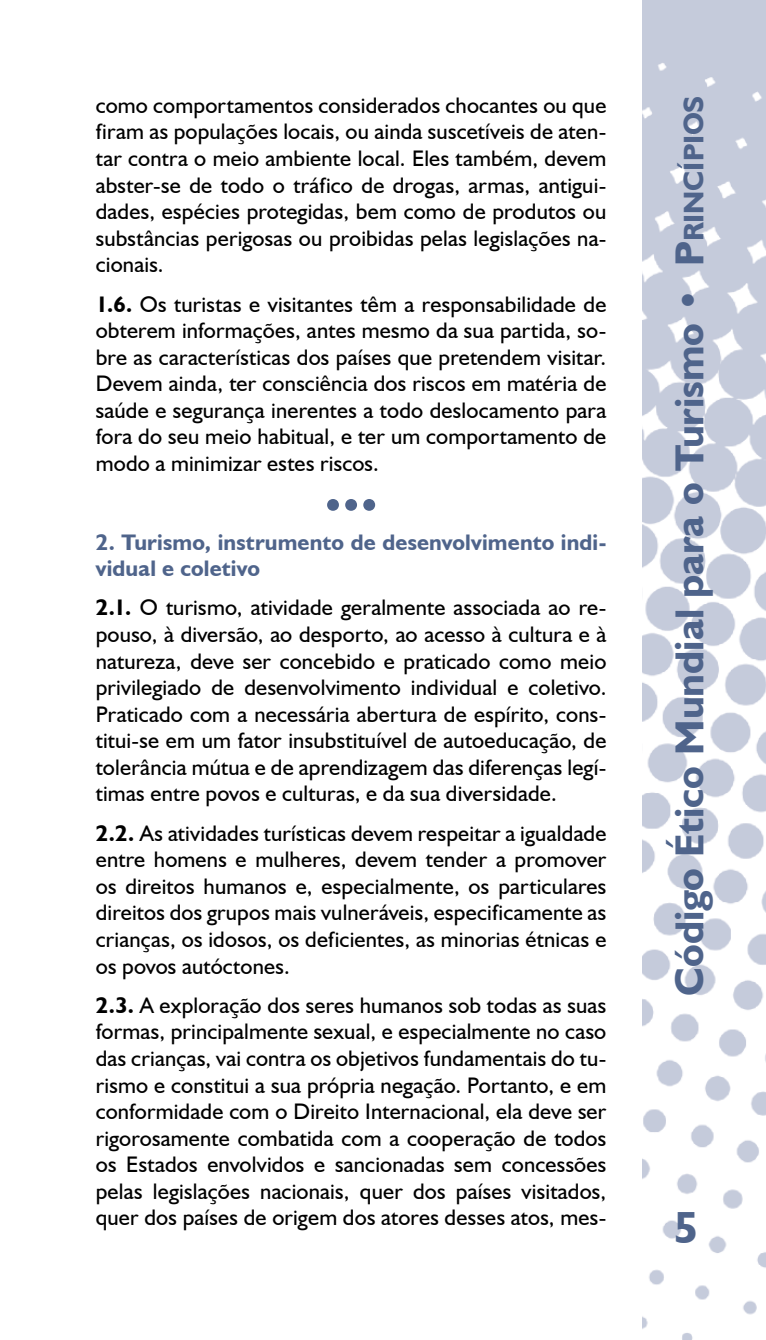
<style>
.page{position:relative;width:766px;height:1340px;background:#fff}
.page>*{position:absolute;margin:0;border:0;box-sizing:border-box;transform-origin:0 0}
.t1{font:700 67.5px "Humanist 521 BT";color:#4f648b}
.t2{font:700 56.25px "Humanist 521 BT";letter-spacing:-.005em;color:#4f648b}
.t3{font:700 45px "Humanist 521 BT";color:#4f648b}
.t4{font:700 40.5px "Humanist 521 BT";color:#4f648b}
.t5{font:22.5px/26.6px "Humanist 521 BT";letter-spacing:.01em;color:#000;text-align:justify}
.t6{font:700 22.5px/26.6px "Humanist 521 BT";letter-spacing:.005em;color:#4f648b}
.s1{font-weight:700}
.s2{font-style:inherit}
.s3{font-size:28.35px}
</style>
<div class="page">
<img style="left:642px;top:0;width:123px;height:1339px">
<p class="t5" style="left:96px;top:91px;width:512px">como comportamentos considerados chocantes ou que firam as populações locais, ou ainda suscetíveis de aten&shy;tar contra o meio ambiente local. Eles também, devem abster-se de todo o tráfico de drogas, armas, antigui&shy;dades, espécies protegidas, bem como de produtos ou substâncias perigosas ou proibidas pelas legislações na&shy;cionais.</p>
<p class="t5" style="left:96px;top:290px;width:512px"><span class="s1">1.6.</span> Os turistas e visitantes têm a responsabilidade de obterem informações, antes mesmo da sua partida, so&shy;bre as características dos países que pretendem visitar.<br>Devem ainda, ter consciência dos riscos em matéria de saúde e segurança inerentes a todo deslocamento para fora do seu meio habitual, e ter um comportamento de modo a minimizar estes riscos.</p>
<h1 class="t1" style="left:324px;top:445px;width:56px">...</h1>
<p class="t6" style="left:96px;top:528px;width:512px">2. Turismo, instrumento de desenvolvimento indi&shy;vidual e coletivo</p>
<p class="t5" style="left:96px;top:594px;width:512px"><span class="s1">2.1.</span> O turismo, atividade geralmente associada ao re&shy;pouso, à diversão, ao desporto, ao acesso à cultura e à natureza, deve ser concebido e praticado como meio privilegiado de desenvolvimento individual e coletivo.<br>Praticado com a necessária abertura de espírito, cons&shy;titui-se em um fator insubstituível de autoeducação, de tolerância mútua e de aprendizagem das diferenças legí&shy;timas entre povos e culturas, e da sua diversidade.</p>
<p class="t5" style="left:96px;top:819px;width:512px"><span class="s1">2.2.</span> As atividades turísticas devem respeitar a igualdade entre homens e mulheres, devem tender a promover os direitos humanos e, especialmente, os particulares direitos dos grupos mais vulneráveis, especificamente as crianças, os idosos, os deficientes, as minorias étnicas e os povos autóctones.</p>
<p class="t5" style="left:96px;top:991px;width:512px"><span class="s1">2.3.</span> A exploração dos seres humanos sob todas as suas formas, principalmente sexual, e especialmente no caso das crianças, vai contra os objetivos fundamentais do tu&shy;rismo e constitui a sua própria negação. Portanto, e em conformidade com o Direito Internacional, ela deve ser rigorosamente combatida com a cooperação de todos os Estados envolvidos e sancionadas sem concessões pelas legislações nacionais, quer dos países visitados, quer dos países de origem dos atores desses atos, mes-</p>
<h3 class="t4" style="left:664px;top:995px;width:901px;rotate:-90deg">Código Ético Mundial para o Turismo • <span class="s2">P</span><span class="s3">rincípios</span></h3>
<h2 class="t2" style="left:649px;top:445px;width:350px;rotate:-90deg">Apresentação</h2>
<h3 class="t3" style="left:673px;top:1199px;width:26px">5</h3>
</div>
